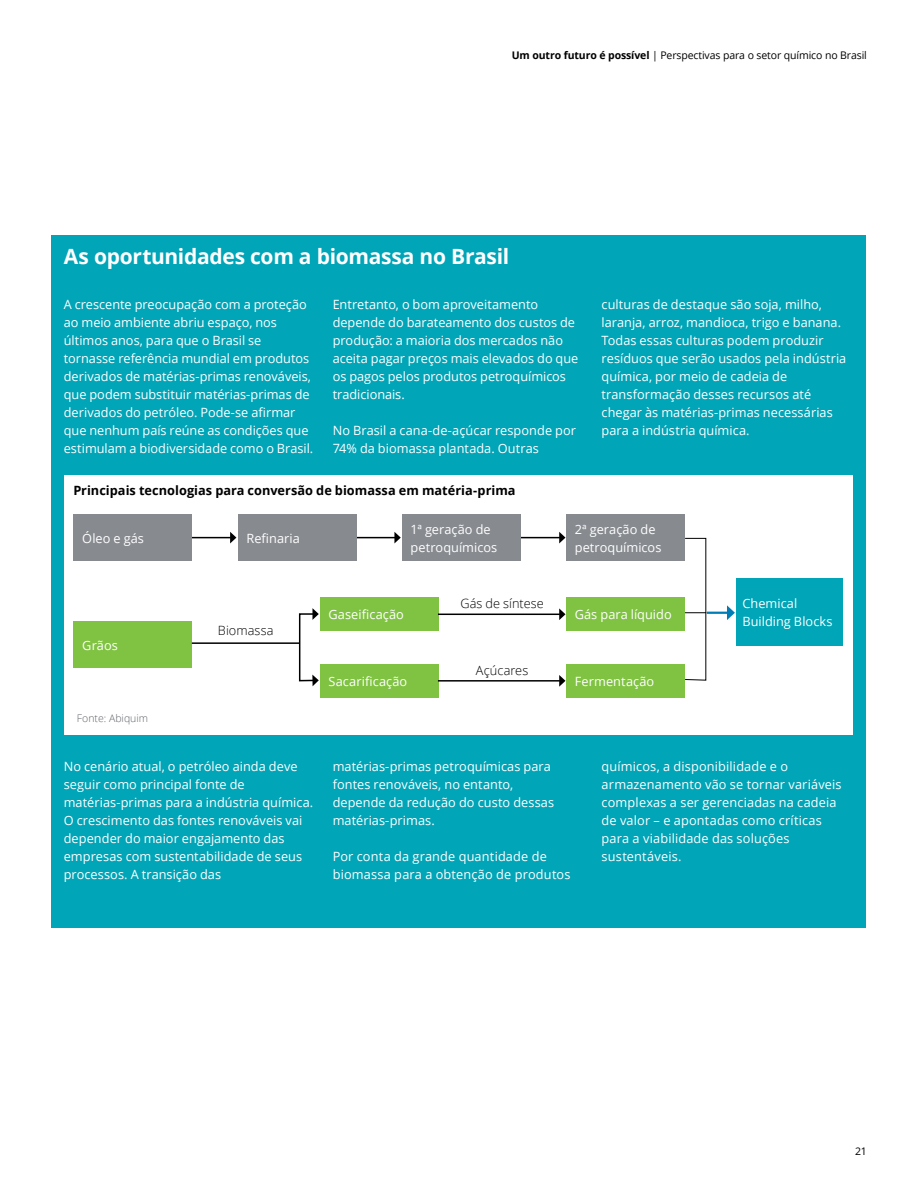
<style>
.page{position:relative;width:918px;height:1188px;background:#fff}
.page>*{position:absolute;margin:0;border:0;box-sizing:border-box;transform-origin:0 0}
.t1{font:700 21px "Open Sans";letter-spacing:-.015em;color:#fff}
.t2{font:12.75px/18px "Open Sans";color:#fff}
.t3{font:700 12.75px "Open Sans";color:#000}
.t4{font:300 12.75px "Open Sans";letter-spacing:.005em;color:#000}
.t5{font:10.5px "Open Sans";letter-spacing:-.01em;color:#000}
.t6{font:300 10.5px "Open Sans";color:#5f636a}
.s1{font-weight:700}
</style>
<div class="page">
<div style="left:51px;top:446px;width:814px;height:482px;background:#00a5b8"></div>
<div style="left:64px;top:475px;width:789px;height:260px;background:#fff"></div>
<div style="left:51px;top:235px;width:814px;height:231px;background:#00a5b8"></div>
<hr style="left:707px;top:612px;width:22px;height:2px;background:#007db6">
<svg style="left:727px;top:605px;width:8px;height:15px"></svg>
<div style="left:736px;top:578px;width:107px;height:68px;background:#00a5b8"></div>
<div style="left:320px;top:664px;width:118px;height:34px;background:#80c342"></div>
<div style="left:320px;top:598px;width:118px;height:33px;background:#80c342"></div>
<div style="left:566px;top:664px;width:119px;height:34px;background:#80c342"></div>
<div style="left:566px;top:598px;width:119px;height:33px;background:#80c342"></div>
<div style="left:566px;top:515px;width:119px;height:46px;background:#878a8f"></div>
<div style="left:74px;top:622px;width:118px;height:46px;background:#80c342"></div>
<svg style="left:684px;top:538px;width:23px;height:143px"></svg>
<hr style="left:190px;top:537px;width:41px;height:1px;background:#000">
<svg style="left:230px;top:532px;width:6px;height:11px"></svg>
<hr style="left:354px;top:537px;width:41px;height:1px;background:#000">
<svg style="left:394px;top:532px;width:7px;height:11px"></svg>
<hr style="left:438px;top:614px;width:122px;height:1px;background:#000">
<svg style="left:559px;top:608px;width:7px;height:12px"></svg>
<hr style="left:438px;top:680px;width:122px;height:2px;background:#000">
<svg style="left:559px;top:675px;width:7px;height:12px"></svg>
<hr style="left:519px;top:537px;width:41px;height:1px;background:#000">
<svg style="left:559px;top:532px;width:7px;height:11px"></svg>
<div style="left:74px;top:515px;width:118px;height:46px;background:#878a8f"></div>
<div style="left:238px;top:515px;width:118px;height:46px;background:#878a8f"></div>
<div style="left:402px;top:515px;width:118px;height:46px;background:#878a8f"></div>
<div style="left:299px;top:613px;width:15px;height:68px;border:2px solid #000"></div>
<svg style="left:312px;top:608px;width:7px;height:12px"></svg>
<svg style="left:312px;top:675px;width:7px;height:11px"></svg>
<hr style="left:192px;top:642px;width:107px;height:2px;background:#000">
<p class="t5" style="left:512px;top:48px;width:357px"><span class="s1">Um outro futuro é possível</span> | Perspectivas para o setor químico no Brasil</p>
<h1 class="t1" style="left:64px;top:241px;width:447px">As oportunidades com a biomassa no Brasil</h1>
<p class="t2" style="left:64px;top:295px;width:251px">A crescente preocupação com a proteção ao meio ambiente abriu espaço, nos últimos anos, para que o Brasil se tornasse referência mundial em produtos derivados de matérias-primas renováveis, que podem substituir matérias-primas de derivados do petróleo. Pode-se afirmar que nenhum país reúne as condições que estimulam a biodiversidade como o Brasil.</p>
<p class="t2" style="left:333px;top:295px;width:247px">Entretanto, o bom aproveitamento depende do barateamento dos custos de produção: a maioria dos mercados não aceita pagar preços mais elevados do que os pagos pelos produtos petroquímicos tradicionais.</p>
<p class="t2" style="left:333px;top:421px;width:245px">No Brasil a cana-de-açúcar responde por<br>74% da biomassa plantada. Outras</p>
<p class="t3" style="left:73px;top:482px;width:444px">Principais tecnologias para conversão de biomassa em matéria-prima</p>
<p class="t2" style="left:602px;top:295px;width:246px">culturas de destaque são soja, milho, laranja, arroz, mandioca, trigo e banana.<br>Todas essas culturas podem produzir resíduos que serão usados pela indústria química, por meio de cadeia de transformação desses recursos até chegar às matérias-primas necessárias para a indústria química.</p>
<p class="t2" style="left:82px;top:529px;width:63px">Óleo e gás</p>
<p class="t2" style="left:246px;top:529px;width:55px">Refinaria</p>
<p class="t2" style="left:411px;top:520px;width:88px">1ª geração de petroquímicos</p>
<p class="t2" style="left:82px;top:636px;width:37px">Grãos</p>
<p class="t4" style="left:218px;top:621px;width:57px">Biomassa</p>
<p class="t2" style="left:329px;top:605px;width:77px">Gaseificação</p>
<p class="t2" style="left:329px;top:672px;width:80px">Sacarificação</p>
<p class="t4" style="left:460px;top:594px;width:85px">Gás de síntese</p>
<p class="t4" style="left:476px;top:661px;width:54px">Açúcares</p>
<p class="t2" style="left:575px;top:520px;width:88px">2ª geração de petroquímicos</p>
<p class="t2" style="left:575px;top:605px;width:98px">Gás para líquido</p>
<p class="t2" style="left:575px;top:672px;width:81px">Fermentação</p>
<p class="t2" style="left:742px;top:594px;width:92px">Chemical<br>Building Blocks</p>
<p class="t6" style="left:77px;top:711px;width:73px">Fonte: Abiquim</p>
<p class="t2" style="left:64px;top:757px;width:251px">No cenário atual, o petróleo ainda deve seguir como principal fonte de matérias-primas para a indústria química.<br>O crescimento das fontes renováveis vai depender do maior engajamento das empresas com sustentabilidade de seus processos. A transição das</p>
<p class="t2" style="left:333px;top:757px;width:223px">matérias-primas petroquímicas para fontes renováveis, no entanto, depende da redução do custo dessas matérias-primas.</p>
<p class="t2" style="left:333px;top:847px;width:239px">Por conta da grande quantidade de biomassa para a obtenção de produtos</p>
<p class="t2" style="left:602px;top:757px;width:242px">químicos, a disponibilidade e o armazenamento vão se tornar variáveis complexas a ser gerenciadas na cadeia de valor – e apontadas como críticas para a viabilidade das soluções sustentáveis.</p>
<p class="t5" style="left:855px;top:1144px;width:13px">21</p>
</div>
